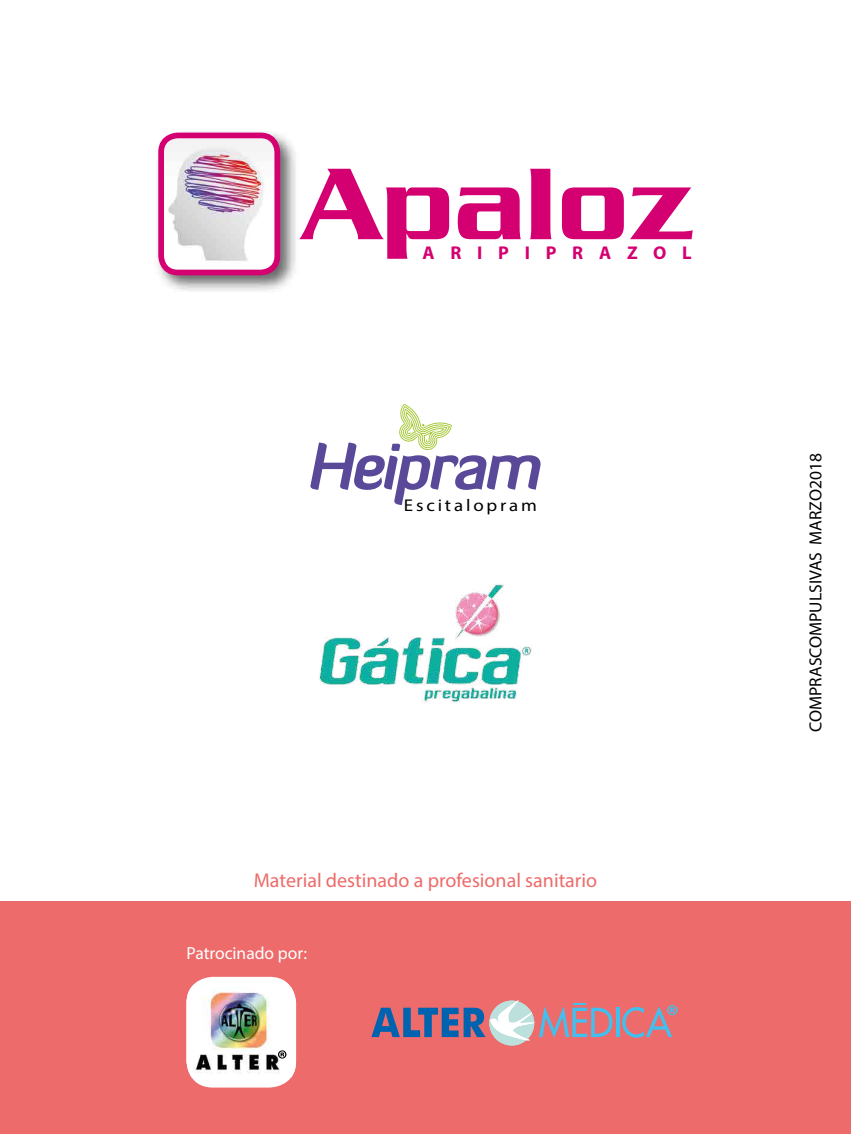
<style>
.page{position:relative;width:851px;height:1134px;background:#fff}
.page>*{position:absolute;margin:0;border:0;box-sizing:border-box;transform-origin:0 0}
.t1{font:20px "Myriad Pro";color:#ed6b6a}
.t2{font:700 18.5px "Myriad Pro";letter-spacing:.85em;color:#d40072}
.t3{font:17.5px "Myriad Pro";color:#000}
.t4{font:17.5px "Myriad Pro";color:#fff}
.t5{font:17px "Myriad Pro";letter-spacing:.15em;color:#000;scale:1.11 1}
</style>
<div class="page">
<div style="left:0;top:902px;width:850px;height:232px;background:#ed6b6a"></div>
<div style="left:154px;top:128px;width:145px;height:167px;background:#000;opacity:.6"></div>
<img style="left:161px;top:135px;width:116px;height:137px">
<div style="left:158px;top:133px;width:122px;height:142px;border:6px solid #d40072;border-radius:17px"></div>
<svg style="left:299px;top:169px;width:393px;height:90px"></svg>
<svg style="left:310px;top:404px;width:230px;height:101px"></svg>
<img style="left:319px;top:584px;width:213px;height:120px">
<svg style="left:616px;top:1008px;width:3px;height:29px"></svg>
<svg style="left:622px;top:1005px;width:55px;height:33px"></svg>
<svg style="left:371px;top:1000px;width:241px;height:45px"></svg>
<div style="left:186px;top:977px;width:110px;height:110px;background:#fff;border-radius:27px"></div>
<img style="left:186px;top:987px;width:110px;height:90px">
<svg style="left:278px;top:1050px;width:8px;height:8px"></svg>
<p class="t2" style="left:422px;top:240px;width:270px">ARIPIPRAZOL</p>
<p class="t5" style="left:404px;top:495px;width:121px">Escitalopram</p>
<p class="t1" style="left:254px;top:868px;width:345px">Material destinado a profesional sanitario</p>
<p class="t4" style="left:186px;top:943px;width:122px">Patrocinado por:</p>
<p class="t3" style="left:804px;top:732px;width:280px;rotate:-90deg">COMPRASCOMPULSIVAS MARZO2018</p>
</div>
